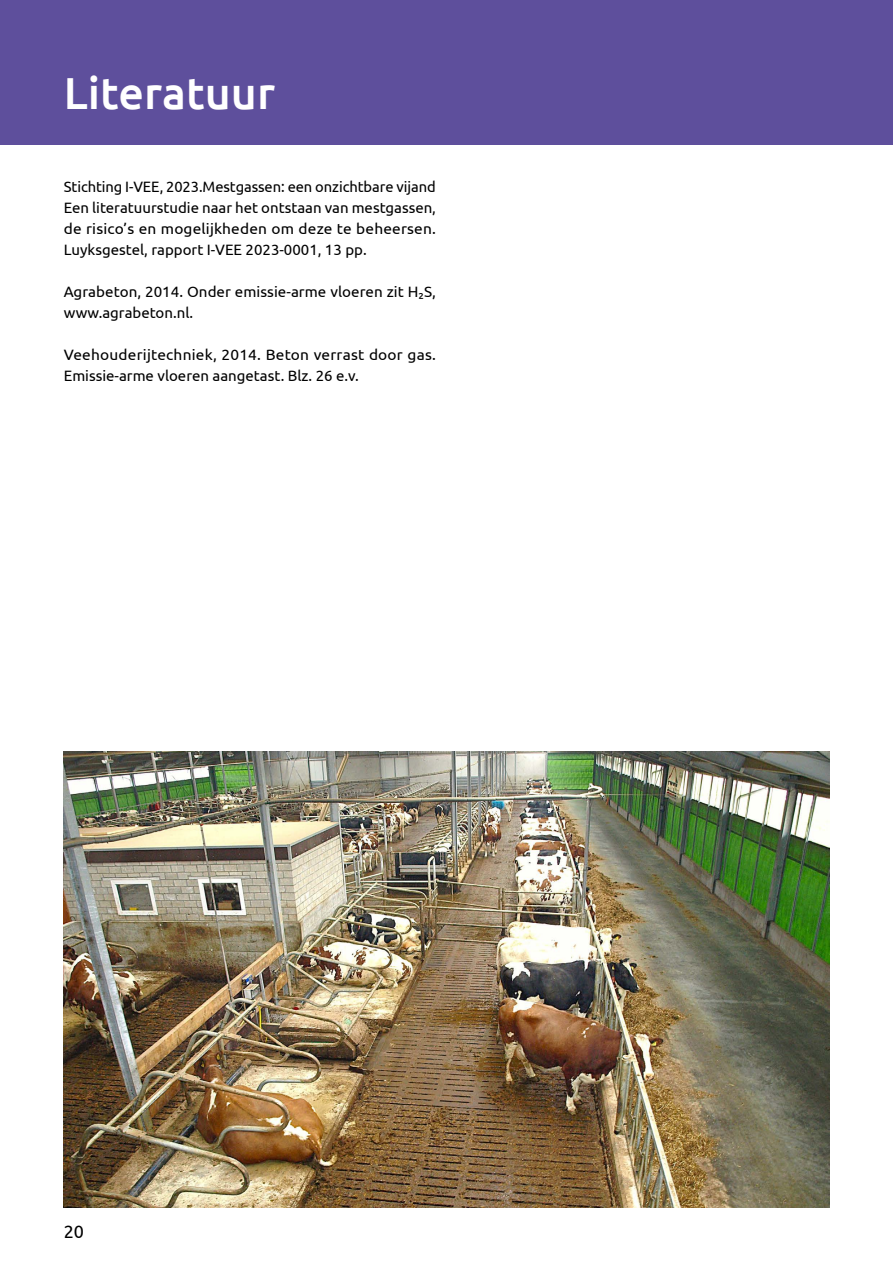
<style>
.page{position:relative;width:893px;height:1263px;background:#fff}
.page>*{position:absolute;margin:0;border:0;box-sizing:border-box;transform-origin:0 0}
.t1{font:500 44.85px "Ubuntu";color:#fff}
.t2{font:18px "Ubuntu";color:#000}
.t3{font:15px/21px "Ubuntu";color:#000}
</style>
<div class="page">
<img style="left:64px;top:752px;width:765px;height:456px">
<div style="left:0;top:0;width:893px;height:144px;background:#5e4f9c"></div>
<h1 class="t1" style="left:64px;top:65px;width:213px">Literatuur</h1>
<p class="t3" style="left:64px;top:175px;width:374px;text-align:justify">Stichting I-VEE, 2023.Mestgassen: een onzichtbare vijand Een literatuurstudie naar het ontstaan van mestgassen, de risico’s en mogelijkheden om deze te beheersen.<br>Luyksgestel, rapport I-VEE 2023-0001, 13 pp.</p>
<p class="t3" style="left:64px;top:280px;width:374px">Agrabeton, 2014. Onder emissie-arme vloeren zit H2S, www.agrabeton.nl.</p>
<p class="t3" style="left:64px;top:343px;width:374px">Veehouderijtechniek, 2014. Beton verrast door gas.<br>Emissie-arme vloeren aangetast. Blz. 26 e.v.</p>
<p class="t2" style="left:64px;top:1221px;width:22px">20</p>
</div>
